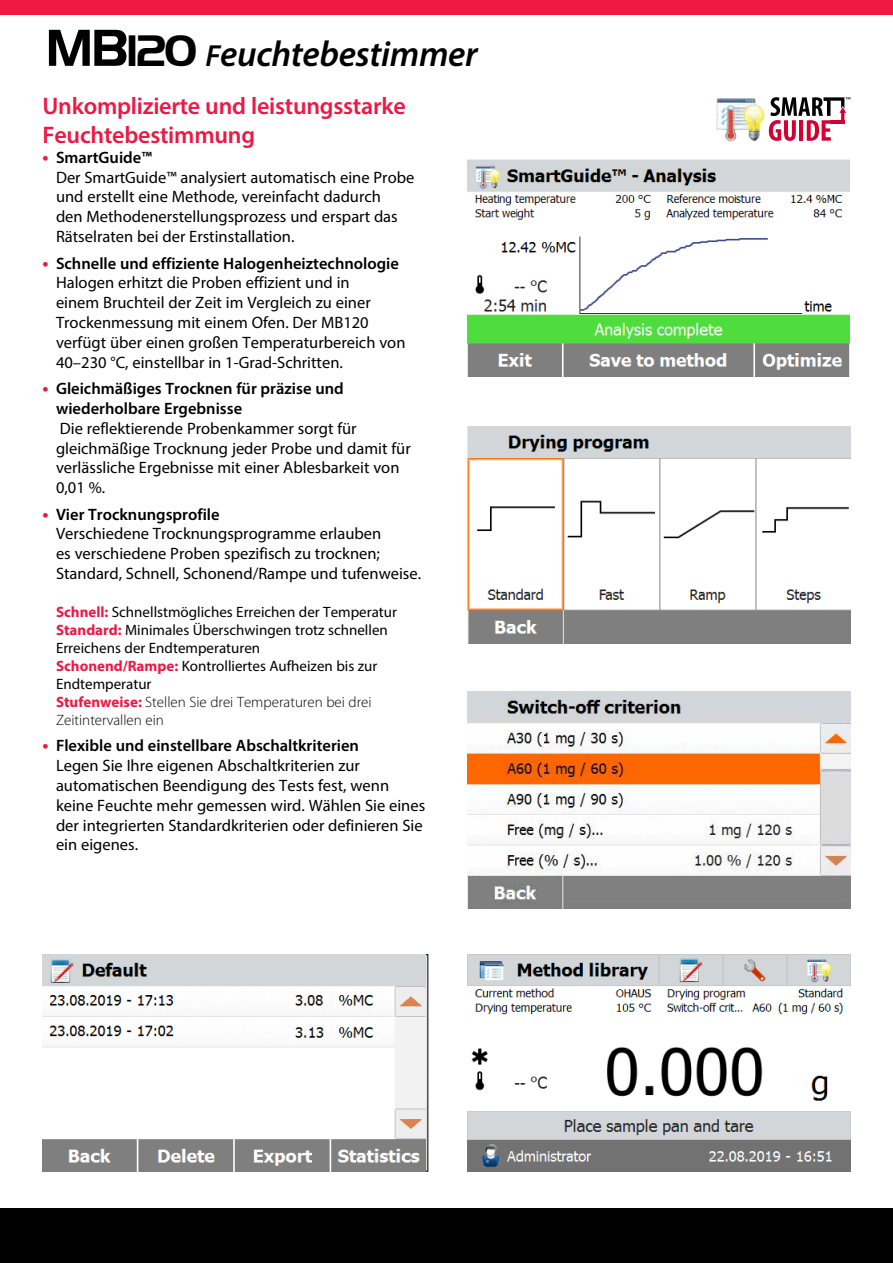
<style>
.page{position:relative;width:893px;height:1263px;background:#fff}
.page>*{position:absolute;margin:0;border:0;box-sizing:border-box;transform-origin:0 0}
.t1{font:italic 600 36px "Myriad Pro";letter-spacing:-.01em;color:#000}
.t2{font:600 24px/28.8px "Myriad Pro";letter-spacing:-.01em;color:#ed1844}
.t3{font:16.5px/19.8px "Myriad Pro";color:#000}
.t4{font:600 16.5px/19.8px "Myriad Pro";color:#000}
.t5{font:15px/18px "Myriad Pro";color:#000}
.s1{font-family:"Handel Got D";font-weight:700;font-style:normal;font-size:54px}
.s2{font-family:"Handel Got D";font-weight:700;font-style:normal;font-size:45.9px}
.s3{font-size:30.6px}
.s4{font-weight:700;font-size:18px;color:#ed1844}
.s5{font-weight:600}
.s6{font-weight:700;color:#ed1844}
.s7{font-weight:300}
</style>
<div class="page">
<div style="left:0;top:0;width:893px;height:15px;background:#ed1844"></div>
<div style="left:0;top:1208px;width:893px;height:55px;background:#000"></div>
<img style="left:468px;top:426px;width:382px;height:217px">
<img style="left:468px;top:692px;width:382px;height:217px">
<img style="left:468px;top:955px;width:382px;height:216px">
<img style="left:468px;top:160px;width:381px;height:217px">
<img style="left:43px;top:955px;width:382px;height:216px">
<svg style="left:769px;top:97px;width:81px;height:44px"></svg>
<img style="left:716px;top:98px;width:49px;height:44px">
<h1 class="t1" style="left:45px;top:31px;width:434px"><span class="s1">MB</span><span class="s2">120</span> <span class="s3">F</span>euchtebestimmer</h1>
<h2 class="t2" style="left:43px;top:91px;width:365px">Unkomplizierte und leistungsstarke<br>Feuchtebestimmung</h2>
<p class="t3" style="left:56px;top:147px;width:360px;text-indent:-14px"><span class="s4">•</span> <span class="s5">SmartGuide™<br></span>Der SmartGuide™ analysiert automatisch eine Probe und erstellt eine Methode, vereinfacht dadurch<br>den Methodenerstellungsprozess und erspart das Rätselraten bei der Erstinstallation.</p>
<p class="t3" style="left:56px;top:253px;width:351px;text-indent:-14px"><span class="s4">•</span> <span class="s5">Schnelle und effiziente Halogenheiztechnologie </span>Halogen erhitzt die Proben effizient und in<br>einem Bruchteil der Zeit im Vergleich zu einer Trockenmessung mit einem Ofen. Der MB120 verfügt über einen großen Temperaturbereich von 40–230 °C, einstellbar in 1-Grad-Schritten.</p>
<p class="t4" style="left:56px;top:378px;width:289px;text-indent:-14px"><span class="s4">•</span> Gleichmäßiges Trocknen für präzise und wiederholbare Ergebnisse</p>
<p class="t3" style="left:56px;top:418px;width:356px">Die reflektierende Probenkammer sorgt für gleichmäßige Trocknung jeder Probe und damit für verlässliche Ergebnisse mit einer Ablesbarkeit von 0,01 %.</p>
<p class="t3" style="left:56px;top:504px;width:367px;text-indent:-14px"><span class="s4">•</span> <span class="s5">Vier Trocknungsprofile<br></span>Verschiedene Trocknungsprogramme erlauben<br>es verschiedene Proben spezifisch zu trocknen; Standard, Schnell, Schonend/Rampe und tufenweise.</p>
<p class="t5" style="left:56px;top:603px;width:343px"><span class="s6">Schnell:</span> Schnellstmögliches Erreichen der Temperatur <span class="s6">Standard:</span> Minimales Überschwingen trotz schnellen Erreichens der Endtemperaturen<br><span class="s6">Schonend/Rampe:</span> Kontrolliertes Aufheizen bis zur Endtemperatur<br><span class="s6">Stufenweise:</span> <span class="s7">Stellen Sie drei Temperaturen bei drei Zeitintervallen ein</span></p>
<p class="t3" style="left:56px;top:736px;width:371px;text-indent:-14px"><span class="s4">•</span> <span class="s5">Flexible und einstellbare Abschaltkriterien<br></span>Legen Sie Ihre eigenen Abschaltkriterien zur automatischen Beendigung des Tests fest, wenn keine Feuchte mehr gemessen wird. Wählen Sie eines der integrierten Standardkriterien oder definieren Sie ein eigenes.</p>
</div>
